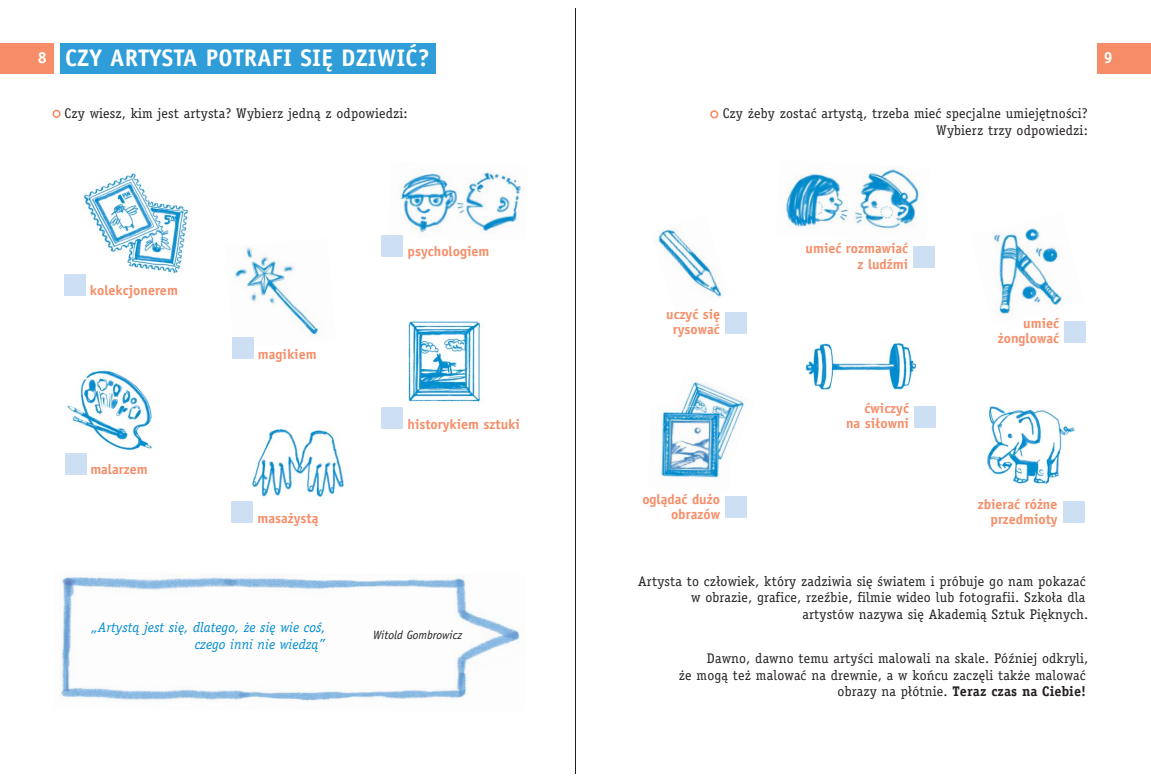
<style>
.page{position:relative;width:1151px;height:783px;background:#fff}
.page>*{position:absolute;margin:0;border:0;box-sizing:border-box;transform-origin:0 0}
.t1{font:24px "Officina Sans CE Bold";letter-spacing:.01em;color:#fff}
.t2{font:16px "Officina Serif CE Bold";color:#fff}
.t3{font:14px/16.8px "Officina Serif CE Book";letter-spacing:.01em;color:#231f20;text-align:right}
.t4{font:14px/15px "Officina Sans CE Bold";color:#f68d68;text-align:right}
.t5{font:italic 14px/16.8px "Officina Serif CE Book";color:#008cd0;text-align:right}
.t6{font:14px "Officina Serif CE Bold";letter-spacing:.01em;color:#231f20}
.t7{font:12px "Officina Sans CE Italic";color:#231f20}
.s1{font-family:"Officina Serif CE Book"}
</style>
<div class="page">
<div style="left:0;top:43px;width:54px;height:30px;background:#f68d68"></div>
<div style="left:1097px;top:43px;width:54px;height:30px;background:#f68d68"></div>
<img style="left:61px;top:576px;width:363px;height:125px">
<img style="left:424px;top:578px;width:96px;height:121px">
<svg style="left:52px;top:110px;width:9px;height:8px"></svg>
<svg style="left:54px;top:111px;width:5px;height:5px"></svg>
<div style="left:60px;top:43px;width:375px;height:30px;background:#2e9dd8"></div>
<svg style="left:710px;top:110px;width:8px;height:8px"></svg>
<svg style="left:712px;top:112px;width:5px;height:5px"></svg>
<img style="left:67px;top:370px;width:86px;height:93px">
<div style="left:65px;top:453px;width:21px;height:21px;background:#ccdff3"></div>
<img style="left:251px;top:428px;width:93px;height:70px">
<div style="left:231px;top:501px;width:22px;height:21px;background:#ccdff3"></div>
<img style="left:234px;top:247px;width:85px;height:101px">
<div style="left:232px;top:337px;width:21px;height:21px;background:#ccdff3"></div>
<img style="left:398px;top:172px;width:123px;height:61px">
<div style="left:382px;top:235px;width:21px;height:21px;background:#ccdff3"></div>
<img style="left:408px;top:321px;width:74px;height:84px">
<div style="left:382px;top:407px;width:21px;height:21px;background:#ccdff3"></div>
<img style="left:82px;top:172px;width:108px;height:109px">
<div style="left:64px;top:274px;width:21px;height:21px;background:#ccdff3"></div>
<img style="left:785px;top:168px;width:135px;height:65px">
<div style="left:913px;top:247px;width:22px;height:21px;background:#ccdff3"></div>
<img style="left:658px;top:226px;width:68px;height:87px">
<div style="left:726px;top:312px;width:21px;height:21px;background:#ccdff3"></div>
<img style="left:987px;top:405px;width:88px;height:81px">
<div style="left:1063px;top:501px;width:21px;height:22px;background:#ccdff3"></div>
<img style="left:684px;top:377px;width:61px;height:57px">
<img style="left:683px;top:405px;width:48px;height:1px">
<img style="left:682px;top:406px;width:50px;height:54px">
<img style="left:661px;top:469px;width:28px;height:9px">
<img style="left:689px;top:469px;width:30px;height:9px">
<img style="left:661px;top:409px;width:60px;height:60px">
<img style="left:664px;top:414px;width:54px;height:62px">
<div style="left:725px;top:496px;width:21px;height:22px;background:#ccdff3"></div>
<img style="left:993px;top:227px;width:70px;height:88px">
<div style="left:1064px;top:321px;width:22px;height:21px;background:#ccdff3"></div>
<img style="left:805px;top:340px;width:112px;height:52px">
<div style="left:914px;top:406px;width:22px;height:22px;background:#ccdff3"></div>
<hr style="left:575px;top:9px;width:1px;height:765px;background:#231f20">
<h1 class="t1" style="left:65px;top:46px;width:366px">CZY ARTYSTA POTRAFI SIĘ DZIWIĆ?</h1>
<p class="t2" style="left:38px;top:48px;width:10px">8</p>
<p class="t2" style="left:1104px;top:48px;width:10px">9</p>
<p class="t3" style="left:65px;top:106px;width:344px">Czy wiesz, kim jest artysta? Wybierz jedną z odpowiedzi:</p>
<p class="t4" style="left:90px;top:283px;width:89px">kolekcjonerem</p>
<p class="t4" style="left:90px;top:462px;width:59px">malarzem</p>
<p class="t4" style="left:258px;top:347px;width:60px">magikiem</p>
<p class="t4" style="left:258px;top:511px;width:62px">masażystą</p>
<p class="t4" style="left:408px;top:244px;width:83px">psychologiem</p>
<p class="t4" style="left:407px;top:417px;width:114px">historykiem sztuki</p>
<p class="t5" style="left:91px;top:620px;width:236px">„Artystą jest się, dlatego, że się wie coś, czego inni nie wiedzą”</p>
<p class="t7" style="left:373px;top:627px;width:91px">Witold Gombrowicz</p>
<p class="t3" style="left:723px;top:106px;width:367px">Czy żeby zostać artystą, trzeba mieć specjalne umiejętności?<br>Wybierz trzy odpowiedzi:</p>
<p class="t4" style="left:666px;top:307px;width:56px;text-align:center">uczyć się rysować</p>
<p class="t4" style="left:642px;top:491px;width:79px">oglądać dużo obrazów</p>
<p class="t4" style="left:806px;top:242px;width:104px">umieć rozmawiać z ludźmi</p>
<p class="t4" style="left:846px;top:401px;width:64px">ćwiczyć<br>na siłowni</p>
<p class="t4" style="left:998px;top:316px;width:63px">umieć żonglować</p>
<p class="t4" style="left:978px;top:496px;width:81px">zbierać różne przedmioty</p>
<p class="t3" style="left:638px;top:573px;width:452px">Artysta to człowiek, który zadziwia się światem i próbuje go nam pokazać w obrazie, grafice, rzeźbie, filmie wideo lub fotografii. Szkoła dla<br>artystów nazywa się Akademią Sztuk Pięknych.</p>
<p class="t3" style="left:679px;top:651px;width:411px">Dawno, dawno temu artyści malowali na skale. Później odkryli,<br>że mogą też malować na drewnie, a w końcu zaczęli także malować</p>
<p class="t6" style="left:838px;top:682px;width:250px"><span class="s1">obrazy na płótnie.</span> Teraz czas na Ciebie!</p>
</div>
